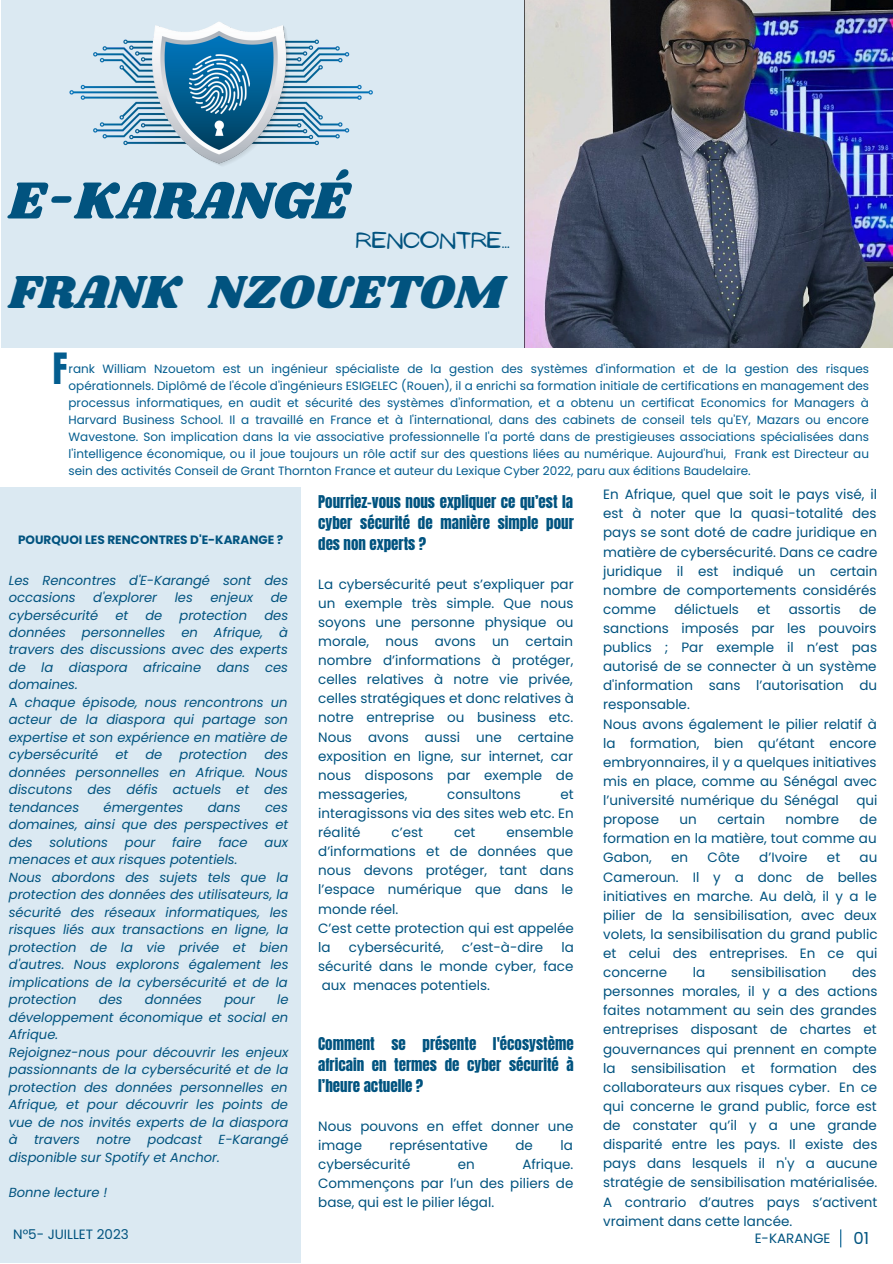
<style>
.page{position:relative;width:893px;height:1264px;background:#fff}
.page>*{position:absolute;margin:0;border:0;box-sizing:border-box;transform-origin:0 0}
.t1{font:54px "Shrikhand";letter-spacing:-.005em;color:#01537f}
.t2{font:48px "Shrikhand";letter-spacing:-.005em;color:#01537f}
.t3{font:36.6px "Anton";color:#035d8f}
.t4{font:21px "NF Ananias Regular";letter-spacing:-.005em;color:#01537f}
.t5{font:16.5px "Poppins";color:#01537f}
.t6{font:15px/21.3px "Anton";color:#01537f;text-align:justify}
.t7{font:13.5px/19px "Poppins";color:#01537f;text-align:justify}
.t8{font:italic 13.05px/17.5px "Poppins";color:#01537f;text-align:justify}
.t9{font:700 12.15px "Poppins";color:#01537f}
.t10{font:12px/16.8px "Poppins";color:#035d8f;text-align:justify}
.s1{font-style:normal}
</style>
<div class="page">
<div style="left:0;top:487px;width:300px;height:775px;background:#dbe9f2"></div>
<div style="left:2px;top:0;width:521px;height:347px;background:#dbe9f2"></div>
<img style="left:69px;top:21px;width:304px;height:145px">
<svg style="left:840px;top:1229px;width:1px;height:18px"></svg>
<img style="left:524px;top:0;width:368px;height:347px">
<p class="t1" style="left:9px;top:163px;width:341px">E-KARANGÉ</p>
<p class="t4" style="left:356px;top:228px;width:155px">RENCONTRE...</p>
<p class="t2" style="left:9px;top:259px;width:496px">FRANK NZOUETOM</p>
<p class="t3" style="left:53px;top:342px;width:16px">F</p>
<p class="t10" style="left:69px;top:361px;width:802px">rank William Nzouetom est un ingénieur spécialiste de la gestion des systèmes d'information et de la gestion des risques opérationnels. Diplômé de l'école d'ingénieurs ESIGELEC (Rouen), il a enrichi sa formation initiale de certifications en management des processus informatiques, en audit et sécurité des systèmes d'information, et a obtenu un certificat Economics for Managers à Harvard Business School. Il a travaillé en France et à l'international, dans des cabinets de conseil tels qu'EY, Mazars ou encore Wavestone. Son implication dans la vie associative professionnelle l'a porté dans de prestigieuses associations spécialisées dans l'intelligence économique, ou il joue toujours un rôle actif sur des questions liées au numérique. Aujourd'hui, Frank est Directeur au sein des activités Conseil de Grant Thornton France et auteur du Lexique Cyber 2022, paru aux éditions Baudelaire.</p>
<p class="t9" style="left:18px;top:531px;width:267px">POURQUOI LES RENCONTRES D'E-KARANGE ?</p>
<p class="t8" style="left:9px;top:571px;width:281px">Les Rencontres d'E-Karangé sont des occasions</p>
<p class="t8" style="left:93px;top:588px;width:65px">d'explorer</p>
<p class="t8" style="left:175px;top:588px;width:20px">les</p>
<p class="t8" style="left:210px;top:588px;width:44px">enjeux</p>
<p class="t8" style="left:271px;top:588px;width:18px">de</p>
<p class="t8" style="left:9px;top:606px;width:91px">cybersécurité</p>
<p class="t8" style="left:115px;top:606px;width:14px">et</p>
<p class="t8" style="left:145px;top:606px;width:18px">de</p>
<p class="t8" style="left:179px;top:606px;width:69px">protection</p>
<p class="t8" style="left:9px;top:606px;width:281px;text-indent:255px">des données personnelles en Afrique, à travers des discussions avec des experts de la diaspora africaine dans ces domaines.</p>
<p class="t8" style="left:9px;top:693px;width:281px"><span class="s1">A</span> chaque épisode, nous rencontrons un acteur de la diaspora qui partage son expertise et son expérience en matière de cybersécurité</p>
<p class="t8" style="left:115px;top:746px;width:14px">et</p>
<p class="t8" style="left:145px;top:746px;width:18px">de</p>
<p class="t8" style="left:179px;top:746px;width:69px">protection</p>
<p class="t8" style="left:9px;top:746px;width:281px;text-indent:255px">des données personnelles en Afrique. Nous discutons des défis actuels et des tendances</p>
<p class="t8" style="left:103px;top:798px;width:81px">émergentes</p>
<p class="t8" style="left:208px;top:798px;width:34px">dans</p>
<p class="t8" style="left:9px;top:798px;width:281px;text-indent:256px">ces domaines, ainsi que des perspectives et des</p>
<p class="t8" style="left:49px;top:833px;width:60px">solutions</p>
<p class="t8" style="left:125px;top:833px;width:32px">pour</p>
<p class="t8" style="left:172px;top:833px;width:31px">faire</p>
<p class="t8" style="left:218px;top:833px;width:31px">face</p>
<p class="t8" style="left:264px;top:833px;width:25px">aux</p>
<p class="t8" style="left:9px;top:851px;width:230px">menaces et aux risques potentiels.</p>
<p class="t8" style="left:9px;top:868px;width:281px">Nous abordons des sujets tels que la protection des données des utilisateurs, la sécurité des réseaux informatiques, les risques liés aux transactions en ligne, la protection de la vie privée et bien d'autres. Nous explorons également les implications de la cybersécurité et de la protection</p>
<p class="t8" style="left:99px;top:991px;width:25px">des</p>
<p class="t8" style="left:145px;top:991px;width:59px">données</p>
<p class="t8" style="left:224px;top:991px;width:32px">pour</p>
<p class="t8" style="left:9px;top:991px;width:281px;text-indent:268px">le développement économique et social en Afrique.</p>
<p class="t8" style="left:9px;top:1043px;width:281px">Rejoignez-nous pour découvrir les enjeux passionnants de la cybersécurité et de la protection des données personnelles en Afrique, et pour découvrir les points de vue de nos invités experts de la diaspora à</p>
<p class="t8" style="left:9px;top:1130px;width:281px;text-indent:210px">E-Karangé disponible sur Spotify et Anchor.</p>
<p class="t8" style="left:9px;top:1183px;width:100px">Bonne lecture !</p>
<p class="t8" style="left:34px;top:1130px;width:47px">travers</p>
<p class="t8" style="left:96px;top:1130px;width:36px">notre</p>
<p class="t8" style="left:147px;top:1130px;width:56px">podcast</p>
<p class="t7" style="left:13px;top:1224px;width:117px">N°5- JUILLET 2023</p>
<p class="t6" style="left:318px;top:491px;width:257px">Pourriez-vous nous expliquer ce qu’est la cyber sécurité de manière simple pour des non experts ?</p>
<p class="t7" style="left:318px;top:574px;width:257px">La cybersécurité peut s’expliquer par un exemple très simple. Que nous soyons une personne physique ou morale, nous avons un certain nombre d’informations à protéger, celles relatives à notre vie privée, celles stratégiques et donc relatives à notre entreprise ou business etc.<br>Nous avons aussi une certaine exposition en ligne, sur internet, car nous disposons par exemple de messageries,</p>
<p class="t7" style="left:447px;top:784px;width:75px">consultons</p>
<p class="t7" style="left:318px;top:784px;width:257px;text-indent:242px">et interagissons via des sites web etc. En réalité</p>
<p class="t7" style="left:318px;top:822px;width:257px;text-indent:188px">ensemble d’informations et de données que nous devons protéger, tant dans l’espace numérique que dans le monde réel.</p>
<p class="t7" style="left:318px;top:918px;width:257px">C’est cette protection qui est appelée la</p>
<p class="t7" style="left:391px;top:822px;width:33px">c’est</p>
<p class="t7" style="left:454px;top:822px;width:23px">cet</p>
<p class="t7" style="left:349px;top:937px;width:96px">cybersécurité,</p>
<p class="t7" style="left:462px;top:937px;width:83px">c’est-à-dire</p>
<p class="t7" style="left:318px;top:937px;width:257px;text-indent:243px">la sécurité dans le monde cyber, face aux menaces potentiels.</p>
<p class="t6" style="left:318px;top:1032px;width:257px">Comment se présente l'écosystème africain en termes de cyber sécurité à l’heure actuelle ?</p>
<p class="t7" style="left:318px;top:1116px;width:257px">Nous pouvons en effet donner une image</p>
<p class="t7" style="left:389px;top:1135px;width:100px">représentative</p>
<p class="t7" style="left:515px;top:1135px;width:19px">de</p>
<p class="t7" style="left:560px;top:1135px;width:14px">la</p>
<p class="t7" style="left:318px;top:1154px;width:94px">cybersécurité</p>
<p class="t7" style="left:458px;top:1154px;width:18px">en</p>
<p class="t7" style="left:318px;top:1154px;width:257px;text-indent:204px">Afrique.<br>Commençons par l’un des piliers de base, qui est le pilier légal.</p>
<p class="t7" style="left:603px;top:485px;width:276px">En Afrique, quel que soit le pays visé, il est à noter que la quasi-totalité des pays se sont doté de cadre juridique en matière de cybersécurité. Dans ce cadre juridique il est indiqué un certain nombre de comportements considérés comme</p>
<p class="t7" style="left:674px;top:599px;width:66px">délictuels</p>
<p class="t7" style="left:757px;top:599px;width:15px">et</p>
<p class="t7" style="left:788px;top:599px;width:54px">assortis</p>
<p class="t7" style="left:603px;top:599px;width:275px;text-indent:256px">de sanctions imposés par les pouvoirs publics ; Par exemple il n’est pas autorisé de se connecter à un système d'information sans l’autorisation du responsable.</p>
<p class="t7" style="left:603px;top:714px;width:275px">Nous avons également le pilier relatif à la formation, bien qu’étant encore embryonnaires, il y a quelques initiatives mis en place, comme au Sénégal avec l’université numérique du Sénégal</p>
<p class="t7" style="left:856px;top:790px;width:23px">qui</p>
<p class="t7" style="left:603px;top:810px;width:57px">propose</p>
<p class="t7" style="left:679px;top:810px;width:19px">un</p>
<p class="t7" style="left:717px;top:810px;width:49px">certain</p>
<p class="t7" style="left:785px;top:810px;width:55px">nombre</p>
<p class="t7" style="left:603px;top:810px;width:275px;text-indent:256px">de formation en la matière, tout comme au Gabon,</p>
<p class="t7" style="left:671px;top:848px;width:18px">en</p>
<p class="t7" style="left:707px;top:848px;width:34px">Côte</p>
<p class="t7" style="left:759px;top:848px;width:50px">d’Ivoire</p>
<p class="t7" style="left:826px;top:848px;width:15px">et</p>
<p class="t7" style="left:603px;top:848px;width:276px;text-indent:256px">au Cameroun. Il y a donc de belles initiatives en marche. Au delà, il y a le pilier de la sensibilisation, avec deux volets, la sensibilisation du grand public et celui des entreprises. En ce qui concerne</p>
<p class="t7" style="left:693px;top:962px;width:14px">la</p>
<p class="t7" style="left:731px;top:962px;width:97px">sensibilisation</p>
<p class="t7" style="left:603px;top:962px;width:276px;text-indent:249px">des personnes morales, il y a des actions faites notamment au sein des grandes entreprises disposant de chartes et gouvernances qui prennent en compte la sensibilisation et formation des collaborateurs aux risques cyber. En ce qui concerne le grand public, force est de constater qu’il y a une grande disparité entre les pays. Il existe des pays dans lesquels il n'y a aucune stratégie de sensibilisation matérialisée.<br>A contrario d’autres pays s’activent vraiment dans cette lancée.</p>
<p class="t7" style="left:754px;top:1228px;width:77px">E-KARANGE</p>
<p class="t5" style="left:853px;top:1226px;width:17px">01</p>
</div>
